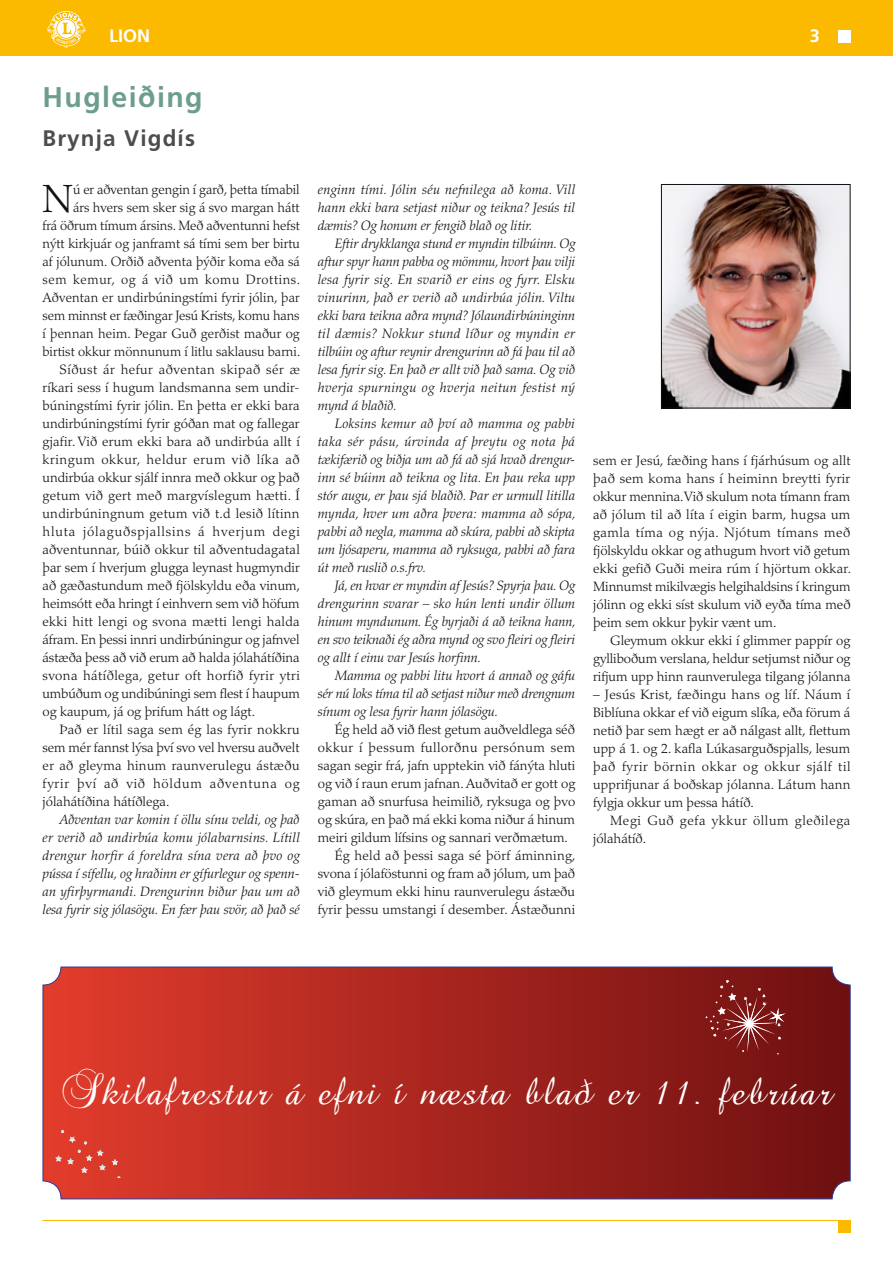
<style>
.page{position:relative;width:893px;height:1263px;background:#fff}
.page>*{position:absolute;margin:0;border:0;box-sizing:border-box;transform-origin:0 0}
.t1{font:300 39.15px "Palatino";color:#111212}
.t2{font:39px "Brock Script";letter-spacing:.05em;color:#fff}
.t3{font:700 28.5px "Frutiger";letter-spacing:.05em;color:#6d9d8f}
.t4{font:700 22.5px "Frutiger";letter-spacing:.05em;color:#4d4d4c}
.t5{font:700 18px "Frutiger";color:#fff}
.t6{font:300 13.5px/18px "Palatino";color:#111212;text-align:justify}
.t7{font:italic 300 13.5px/18px "Palatino";color:#111212;text-align:justify}
.t8{font:300 13.5px "Palatino";letter-spacing:.02em;color:#111212}
.t9{font:300 13.5px "Palatino";letter-spacing:.025em;color:#111212}
.t10{font:300 13.5px "Palatino";letter-spacing:.06em;color:#111212}
.t11{font:300 13.5px "Palatino";letter-spacing:.035em;color:#111212}
.t12{font:300 13.5px "Palatino";letter-spacing:.045em;color:#111212}
.t13{font:300 13.5px/18px "Palatino";letter-spacing:.04em;color:#111212}
.t14{font:300 13.5px "Palatino";letter-spacing:.03em;color:#111212}
</style>
<div class="page">
<div style="left:0;top:0;width:893px;height:55px;background:#fbba00"></div>
<hr style="left:43px;top:1220px;width:807px;height:1px;background:#fbba00">
<div style="left:838px;top:1220px;width:12px;height:13px;background:#fbba00"></div>
<div style="left:838px;top:30px;width:12px;height:13px;background:#fff"></div>
<svg style="left:47px;top:11px;width:39px;height:37px"></svg>
<svg style="left:45px;top:969px;width:803px;height:228px;background:#a8261f"></svg>
<div style="left:43px;top:967px;width:807px;height:232px;border:1px solid #2c3791;border-radius:18px"></div>
<img style="left:663px;top:186px;width:185px;height:220px">
<div style="left:661px;top:184px;width:189px;height:224px;border:1px solid #111212"></div>
<svg style="left:706px;top:980px;width:77px;height:74px;background:#892d2b"></svg>
<svg style="left:112px;top:1159px;width:6px;height:6px"></svg>
<svg style="left:55px;top:1130px;width:51px;height:43px;background:#dd4839"></svg>
<h3 class="t5" style="left:109px;top:26px;width:43px">LION</h3>
<h3 class="t5" style="left:810px;top:26px;width:12px">3</h3>
<h3 class="t3" style="left:43px;top:81px;width:162px">Hugleiðing</h3>
<h3 class="t4" style="left:43px;top:125px;width:154px">Brynja Vigdís</h3>
<h1 class="t1" style="left:43px;top:176px;width:32px">N</h1>
<p class="t6" style="left:73px;top:181px;width:228px">ú er aðventan gengin í garð, þetta tímabil</p>
<p class="t6" style="left:73px;top:199px;width:228px">árs hvers sem sker sig á svo margan hátt</p>
<p class="t6" style="left:43px;top:217px;width:259px">frá öðrum tímum ársins. Með aðventunni hefst</p>
<p class="t6" style="left:43px;top:235px;width:259px">nýtt kirkjuár og janframt sá tími sem ber birtu</p>
<p class="t6" style="left:43px;top:253px;width:259px">af jólunum. Orðið aðventa þýðir koma eða sá</p>
<p class="t12" style="left:43px;top:272px;width:259px">sem kemur, og á við um komu Drottins.</p>
<p class="t6" style="left:43px;top:289px;width:259px">Aðventan er undirbúningstími fyrir jólin, þar</p>
<p class="t6" style="left:43px;top:307px;width:259px">sem minnst er fæðingar Jesú Krists, komu hans</p>
<p class="t6" style="left:43px;top:325px;width:259px">í þennan heim. Þegar Guð gerðist maður og</p>
<p class="t6" style="left:43px;top:343px;width:259px">birtist okkur mönnunum í litlu saklausu barni.</p>
<p class="t11" style="left:60px;top:362px;width:242px">Síðust ár hefur aðventan skipað sér æ</p>
<p class="t6" style="left:43px;top:379px;width:259px">ríkari sess í hugum landsmanna sem undir-</p>
<p class="t6" style="left:43px;top:397px;width:259px">búningstími fyrir jólin. En þetta er ekki bara</p>
<p class="t6" style="left:43px;top:415px;width:259px">undirbúningstími fyrir góðan mat og fallegar</p>
<p class="t6" style="left:43px;top:433px;width:259px">gjafir. Við erum ekki bara að undirbúa allt í</p>
<p class="t12" style="left:43px;top:452px;width:259px">kringum okkur, heldur erum við líka að</p>
<p class="t6" style="left:43px;top:469px;width:259px">undirbúa okkur sjálf innra með okkur og það</p>
<p class="t8" style="left:43px;top:488px;width:259px">getum við gert með margvíslegum hætti. Í</p>
<p class="t8" style="left:43px;top:506px;width:259px">undirbúningnum getum við t.d lesið lítinn</p>
<p class="t10" style="left:43px;top:524px;width:259px">hluta jólaguðspjallsins á hverjum degi</p>
<p class="t6" style="left:43px;top:541px;width:259px">aðventunnar, búið okkur til aðventudagatal</p>
<p class="t6" style="left:43px;top:559px;width:259px">þar sem í hverjum glugga leynast hugmyndir</p>
<p class="t6" style="left:43px;top:577px;width:259px">að gæðastundum með fjölskyldu eða vinum,</p>
<p class="t6" style="left:43px;top:595px;width:259px">heimsótt eða hringt í einhvern sem við höfum</p>
<p class="t9" style="left:43px;top:614px;width:259px">ekki hitt lengi og svona mætti lengi halda</p>
<p class="t6" style="left:43px;top:631px;width:259px">áfram. En þessi innri undirbúningur og jafnvel</p>
<p class="t6" style="left:43px;top:649px;width:259px">ástæða þess að við erum að halda jólahátíðina</p>
<p class="t14" style="left:43px;top:668px;width:259px">svona hátíðlega, getur oft horfið fyrir ytri</p>
<p class="t6" style="left:43px;top:685px;width:259px">umbúðum og undibúningi sem flest í haupum</p>
<p class="t6" style="left:43px;top:703px;width:214px">og kaupum, já og þrifum hátt og lágt.</p>
<p class="t8" style="left:60px;top:722px;width:242px">Það er lítil saga sem ég las fyrir nokkru</p>
<p class="t6" style="left:43px;top:739px;width:259px">sem mér fannst lýsa því svo vel hversu auðvelt</p>
<p class="t9" style="left:43px;top:758px;width:259px">er að gleyma hinum raunverulegu ástæðu</p>
<p class="t10" style="left:43px;top:776px;width:259px">fyrir því að við höldum aðventuna og</p>
<p class="t6" style="left:43px;top:793px;width:128px">jólahátíðina hátíðlega.</p>
<p class="t7" style="left:43px;top:811px;width:259px;text-indent:17px">Aðventan var komin í öllu sínu veldi, og það er verið að undirbúa komu jólabarnsins. Lítill drengur horfir á foreldra sína vera að þvo og pússa í sífellu, og hraðinn er gífurlegur og spenn&shy;an yfirþyrmandi. Drengurinn biður þau um að lesa fyrir sig jólasögu. En fær þau svör, að það sé</p>
<p class="t7" style="left:318px;top:181px;width:259px">enginn tími. Jólin séu nefnilega að koma. Vill hann ekki bara setjast niður og teikna? Jesús til dæmis? Og honum er fengið blað og litir.</p>
<p class="t7" style="left:318px;top:235px;width:259px;text-indent:17px">Eftir drykklanga stund er myndin tilbúinn. Og aftur spyr hann pabba og mömmu, hvort þau vilji lesa fyrir sig. En svarið er eins og fyrr. Elsku vinurinn, það er verið að undirbúa jólin. Viltu ekki bara teikna aðra mynd? Jólaundirbúninginn til dæmis? Nokkur stund líður og myndin er tilbúin og aftur reynir drengurinn að fá þau til að lesa fyrir sig. En það er allt við það sama. Og við hverja spurningu og hverja neitun festist ný mynd á blaðið.</p>
<p class="t7" style="left:318px;top:415px;width:260px;text-indent:17px">Loksins kemur að því að mamma og pabbi taka sér pásu, úrvinda af þreytu og nota þá tækifærið og biðja um að fá að sjá hvað drengur&shy;inn sé búinn að teikna og lita. En þau reka upp stór augu, er þau sjá blaðið. Þar er urmull litilla mynda, hver um aðra þvera: mamma að sópa, pabbi að negla, mamma að skúra, pabbi að skipta um ljósaperu, mamma að ryksuga, pabbi að fara út með ruslið o.s.frv.</p>
<p class="t7" style="left:318px;top:577px;width:260px;text-indent:17px">Já, en hvar er myndin af Jesús? Spyrja þau. Og drengurinn svarar – sko hún lenti undir öllum hinum myndunum. Ég byrjaði á að teikna hann, en svo teiknaði ég aðra mynd og svo fleiri og fleiri og allt í einu var Jesús horfinn.</p>
<p class="t7" style="left:318px;top:666px;width:259px;text-indent:17px">Mamma og pabbi litu hvort á annað og gáfu sér nú loks tíma til að setjast niður með drengnum sínum og lesa fyrir hann jólasögu.</p>
<p class="t6" style="left:335px;top:720px;width:242px">Ég held að við flest getum auðveldlega séð</p>
<p class="t11" style="left:318px;top:739px;width:259px">okkur í þessum fullorðnu persónum sem</p>
<p class="t6" style="left:318px;top:756px;width:259px">sagan segir frá, jafn upptekin við fánýta hluti</p>
<p class="t6" style="left:318px;top:774px;width:259px">og við í raun erum jafnan. Auðvitað er gott og</p>
<p class="t6" style="left:318px;top:792px;width:259px">gaman að snurfusa heimilið, ryksuga og þvo</p>
<p class="t6" style="left:318px;top:810px;width:259px">og skúra, en það má ekki koma niður á hinum</p>
<p class="t6" style="left:318px;top:828px;width:252px">meiri gildum lífsins og sannari verðmætum.</p>
<p class="t8" style="left:335px;top:847px;width:242px">Ég held að þessi saga sé þörf áminning,</p>
<p class="t6" style="left:318px;top:864px;width:259px">svona í jólaföstunni og fram að jólum, um það</p>
<p class="t6" style="left:318px;top:882px;width:259px">við gleymum ekki hinu raunverulegu ástæðu</p>
<p class="t6" style="left:318px;top:900px;width:259px">fyrir þessu umstangi í desember. Ástæðunni</p>
<p class="t6" style="left:593px;top:452px;width:259px">sem er Jesú, fæðing hans í fjárhúsum og allt það sem koma hans í heiminn breytti fyrir okkur mennina. Við skulum nota tímann fram að jólum til að líta í eigin barm, hugsa um gamla tíma og nýja. Njótum tímans með fjölskyldu okkar og athugum hvort við getum ekki gefið Guði meira rúm í hjörtum okkar.<br>Minnumst mikilvægis helgihaldsins í kringum jólinn og ekki síst skulum við eyða tíma með þeim sem okkur þykir vænt um.</p>
<p class="t6" style="left:593px;top:632px;width:259px;text-indent:17px">Gleymum okkur ekki í glimmer pappír og gylliboðum verslana, heldur setjumst niður og rifjum upp hinn raunverulega tilgang jólanna</p>
<p class="t6" style="left:593px;top:686px;width:259px">– Jesús Krist, fæðingu hans og líf. Náum í Biblíuna okkar ef við eigum slíka, eða förum á netið þar sem hægt er að nálgast allt, flettum upp á 1. og 2. kafla Lúkasarguðspjalls, lesum það fyrir börnin okkar og okkur sjálf til upprifjunar á boðskap jólanna. Látum hann fylgja okkur um þessa hátíð.</p>
<p class="t13" style="left:593px;top:812px;width:259px;text-indent:17px">Megi Guð gefa ykkur öllum gleðilega jólahátíð.</p>
<h2 class="t2" style="left:61px;top:1062px;width:773px">Skilafrestur á efni í næsta blað er 11. febrúar</h2>
</div>
